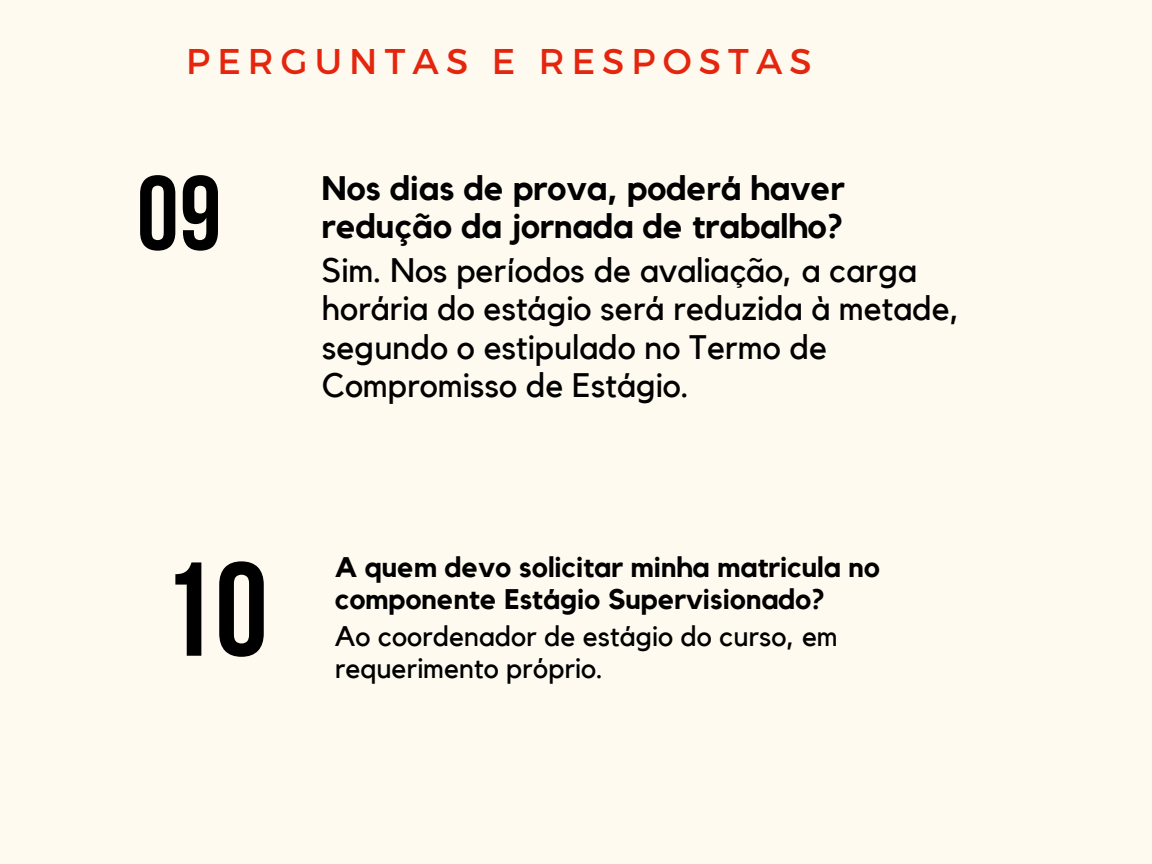
<style>
.page{position:relative;width:1152px;height:864px;background:#fffaef}
.page>*{position:absolute;margin:0;border:0;box-sizing:border-box;transform-origin:0 0}
.t1{font:700 133.2px "Bebas Neue";color:#000}
.t2{font:700 105.45px "Bebas Neue";color:#000}
.t3{font:35.7px "Montserrat";letter-spacing:.2em;color:#e4260e}
.t4{font:33.9px/38.5px "Kollektif";color:#000}
.t5{font:700 33.9px/38.5px "Kollektif";color:#000}
.t6{font:700 28.35px/31.7px "Kollektif";color:#000}
.t7{font:28.35px/31.7px "Kollektif";color:#000}
</style>
<div class="page">
<p class="t3" style="left:186px;top:38px;width:627px">PERGUNTAS E RESPOSTAS</p>
<h2 class="t2" style="left:137px;top:171px;width:86px">09</h2>
<p class="t5" style="left:322px;top:170px;width:524px">Nos dias de prova, poderá haver redução da jornada de trabalho?</p>
<p class="t4" style="left:322px;top:252px;width:639px">Sim. Nos períodos de avaliação, a carga horária do estágio será reduzida à metade, segundo o estipulado no Termo de Compromisso de Estágio.</p>
<h1 class="t1" style="left:161px;top:556px;width:108px">10</h1>
<p class="t6" style="left:335px;top:553px;width:547px">A quem devo solicitar minha matricula no componente Estágio Supervisionado?</p>
<p class="t7" style="left:335px;top:622px;width:505px">Ao coordenador de estágio do curso, em requerimento próprio.</p>
</div>
